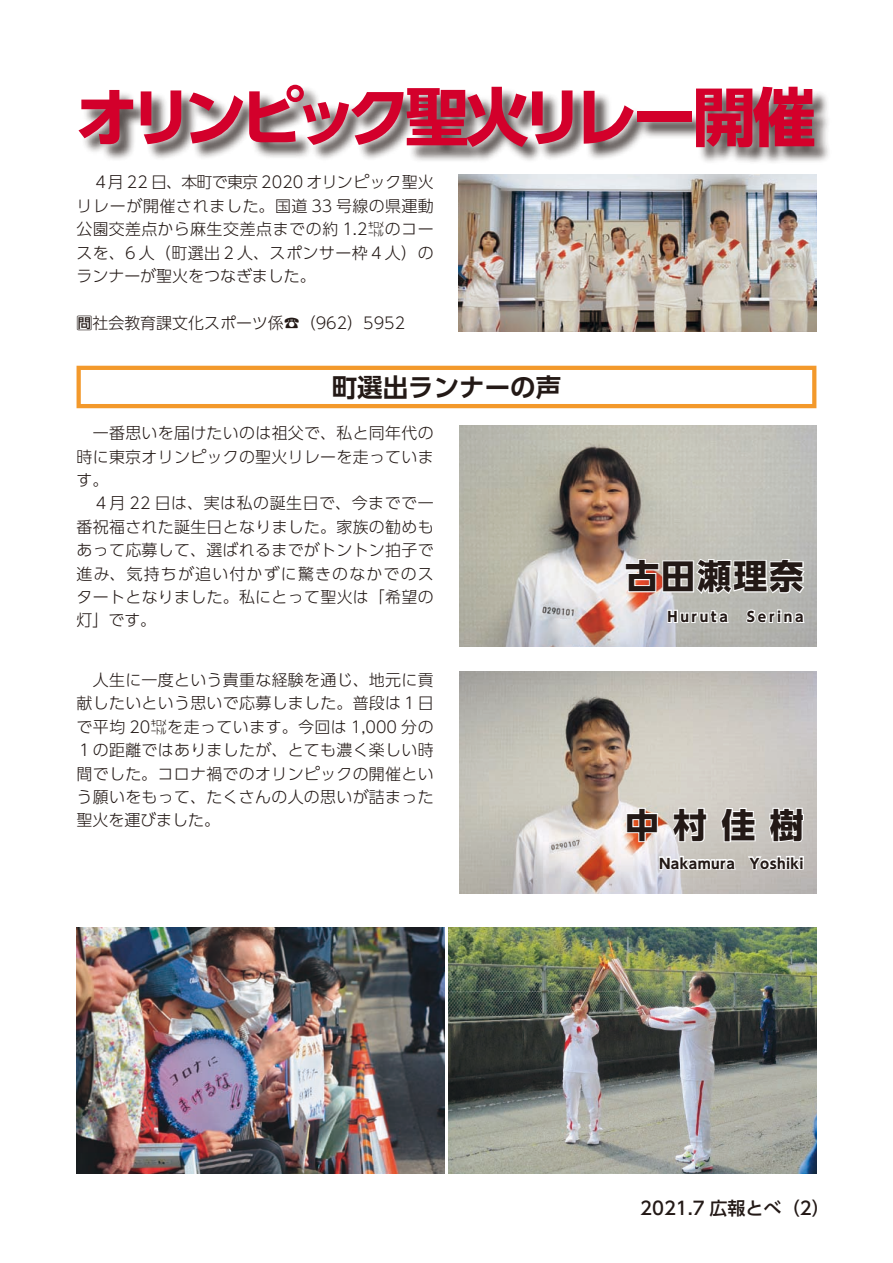
<style>
.page{position:relative;width:893px;height:1263px;background:#fff}
.page>*{position:absolute;margin:0;border:0;box-sizing:border-box;transform-origin:0 0}
.t1{font:700 63.75px "UD Shin Go Pro";letter-spacing:-.12em;color:#d3002b}
.t2{font:700 34.05px "UD Shin Go Pro";letter-spacing:.06em;color:#231916}
.t3{font:700 25.5px "UD Shin Go Pro De";color:#231916}
.t4{font:500 18px "UD Shin Go Pro";color:#231916}
.t5{font:300 15.9px/23.4px "UD Shin Go Pro";letter-spacing:.02em;color:#231916;text-align:justify}
.t6{font:300 15.9px "UD Shin Go Pro";color:#231916}
.t7{font:700 13.8px "UD Shin Go Pro";letter-spacing:.03em;color:#231916}
.t8{font:700 13.8px "UD Shin Go Pro";letter-spacing:.19em;color:#231916}
.s1{font-weight:500}
</style>
<div class="page">
<div style="left:79px;top:86px;width:814px;height:123px;background:#231916;opacity:.75"></div>
<img style="left:459px;top:425px;width:357px;height:221px">
<svg style="left:624px;top:557px;width:182px;height:39px"></svg>
<svg style="left:666px;top:609px;width:65px;height:15px"></svg>
<svg style="left:745px;top:608px;width:61px;height:16px"></svg>
<img style="left:459px;top:672px;width:357px;height:221px">
<svg style="left:658px;top:854px;width:80px;height:18px"></svg>
<svg style="left:746px;top:855px;width:58px;height:16px"></svg>
<div style="left:799px;top:859px;width:5px;height:10px;border:2px solid #fff"></div>
<svg style="left:625px;top:807px;width:34px;height:36px"></svg>
<svg style="left:671px;top:807px;width:37px;height:36px"></svg>
<svg style="left:719px;top:806px;width:38px;height:37px"></svg>
<svg style="left:768px;top:807px;width:37px;height:36px"></svg>
<div style="left:77px;top:366px;width:739px;height:42px;border:4px solid #f3992b"></div>
<img style="left:449px;top:927px;width:367px;height:247px">
<img style="left:77px;top:927px;width:367px;height:247px">
<img style="left:459px;top:174px;width:357px;height:158px">
<h1 class="t1" style="left:75px;top:65px;width:742px">オリンピック聖火リレー開催</h1>
<p class="t5" style="left:77px;top:170px;width:359px">　４月 22 日、本町で東京 2020 オリンピック聖火リレーが開催されました。国道 33 号線の県運動公園交差点から麻生交差点までの約 1.2㌖のコースを、６人（町選出２人、スポンサー枠４人）のランナーが聖火をつなぎました。</p>
<p class="t6" style="left:77px;top:310px;width:330px"><span class="s1">問</span>社会教育課文化スポーツ係☎（962）5952</p>
<h3 class="t3" style="left:332px;top:366px;width:231px">町選出ランナーの声</h3>
<p class="t5" style="left:77px;top:421px;width:359px;text-align:left">　一番思いを届けたいのは祖父で、私と同年代の時に東京オリンピックの聖火リレーを走っています。<br>　４月 22 日は、実は私の誕生日で、今までで一番祝福された誕生日となりました。家族の勧めもあって応募して、選ばれるまでがトントン拍子で進み、気持ちが追い付かずに驚きのなかでのスタートとなりました。私にとって聖火は「希望の灯」です。</p>
<p class="t5" style="left:77px;top:668px;width:359px">　人生に一度という貴重な経験を通じ、地元に貢献したいという思いで応募しました。普段は１日で平均 20㌖を走っています。今回は 1,000 分の１の距離ではありましたが、とても濃く楽しい時間でした。コロナ禍でのオリンピックの開催という願いをもって、たくさんの人の思いが詰まった聖火を運びました。</p>
<h2 class="t2" style="left:625px;top:548px;width:180px">古田瀬理奈</h2>
<p class="t8" style="left:668px;top:605px;width:138px">Huruta　Serina</p>
<h2 class="t2" style="left:625px;top:797px;width:180px">中村佳樹</h2>
<p class="t7" style="left:659px;top:852px;width:146px">Nakamura　Yoshiki</p>
<p class="t4" style="left:640px;top:1194px;width:191px">2021.7 広報とべ（2）</p>
</div>
